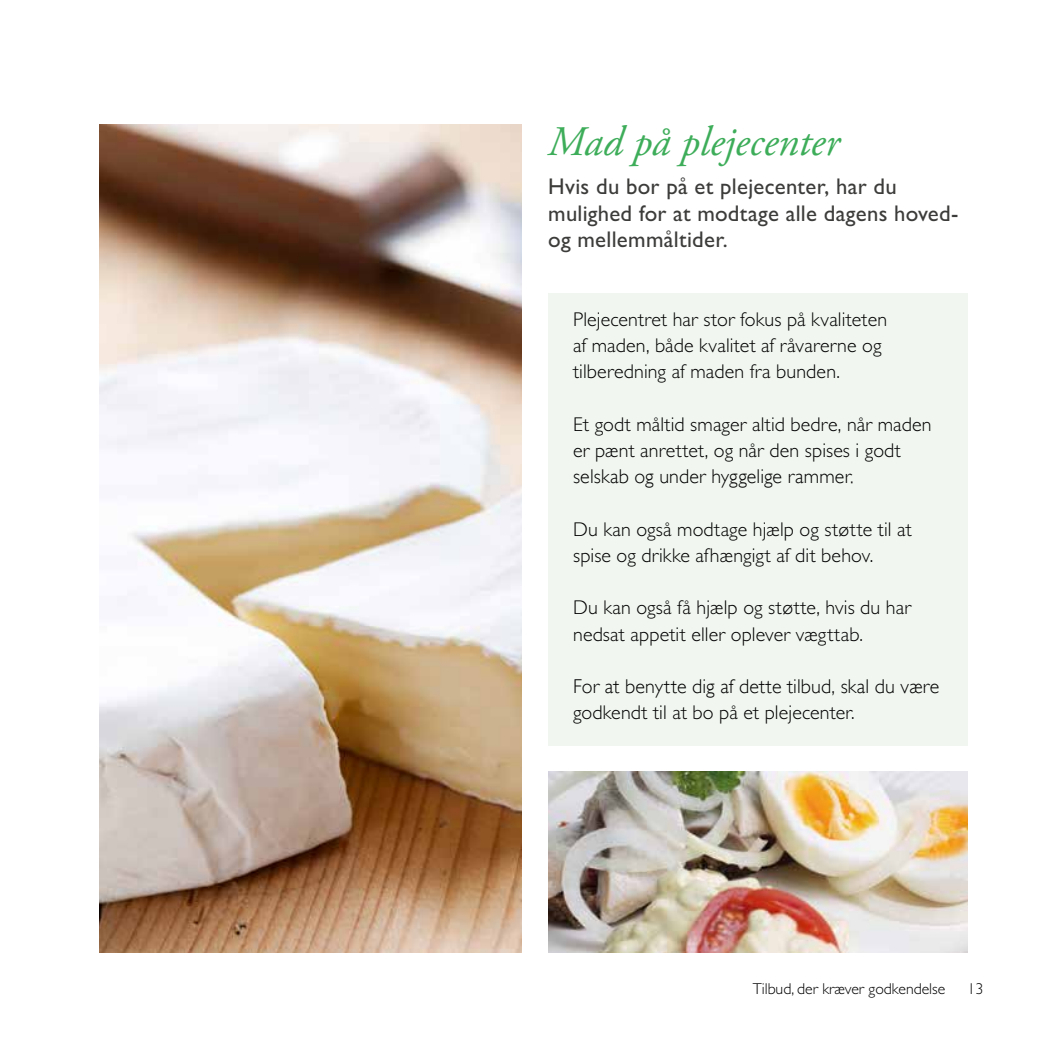
<style>
.page{position:relative;width:1042px;height:1042px;background:#fff}
.page>*{position:absolute;margin:0;border:0;box-sizing:border-box;transform-origin:0 0}
.t1{font:italic 42px "Adobe Garamond Pro";color:#3ead5a}
.t2{font:22.75px/26.2px "Gill Sans";letter-spacing:.01em;color:#3c3c3b}
.t3{font:19.95px/26.2px "Gill Sans Light 2";letter-spacing:.005em;color:#000}
.t4{font:300 19.95px/26.2px "Gill Sans";letter-spacing:.005em;color:#000}
.t5{font:300 15.75px "Gill Sans";color:#000}
.s1{font-family:"Gill Sans";font-weight:300}
.s2{font-family:"Gill Sans Light 2";font-weight:400}
</style>
<div class="page">
<div style="left:548px;top:293px;width:419px;height:453px;background:#f1f7f0"></div>
<img style="left:548px;top:772px;width:419px;height:180px">
<img style="left:99px;top:124px;width:422px;height:828px">
<h3 class="t1" style="left:548px;top:116px;width:293px">Mad på plejecenter</h3>
<p class="t2" style="left:548px;top:173px;width:410px">Hvis du bor på et plejecenter, har du mulighed for at modtage alle dagens hoved&shy;og mellemmåltider.</p>
<p class="t3" style="left:573px;top:306px;width:316px">Plejecentret har stor fokus på kvaliteten af maden, både kvalitet af råvarerne og tilberedning af maden fra bunden.</p>
<p class="t3" style="left:573px;top:411px;width:360px">Et godt måltid smager altid bedre, når maden er pænt anrettet, og når den spises i godt <span class="s1">selskab og under hyggelige rammer.</span></p>
<p class="t3" style="left:573px;top:516px;width:340px">Du kan også modtage hjælp og støtte til at spise og drikke afhængigt af dit behov.</p>
<p class="t3" style="left:573px;top:594px;width:339px">Du kan også få hjælp og støtte, hvis du har nedsat appetit eller oplever vægttab.</p>
<p class="t4" style="left:573px;top:673px;width:368px">For at benytte dig af dette tilbud, skal du være <span class="s2">godkendt til at bo på et plejecenter.</span></p>
<p class="t5" style="left:753px;top:979px;width:194px">Tilbud, der kræver godkendelse</p>
<p class="t5" style="left:967px;top:979px;width:17px">13</p>
</div>
